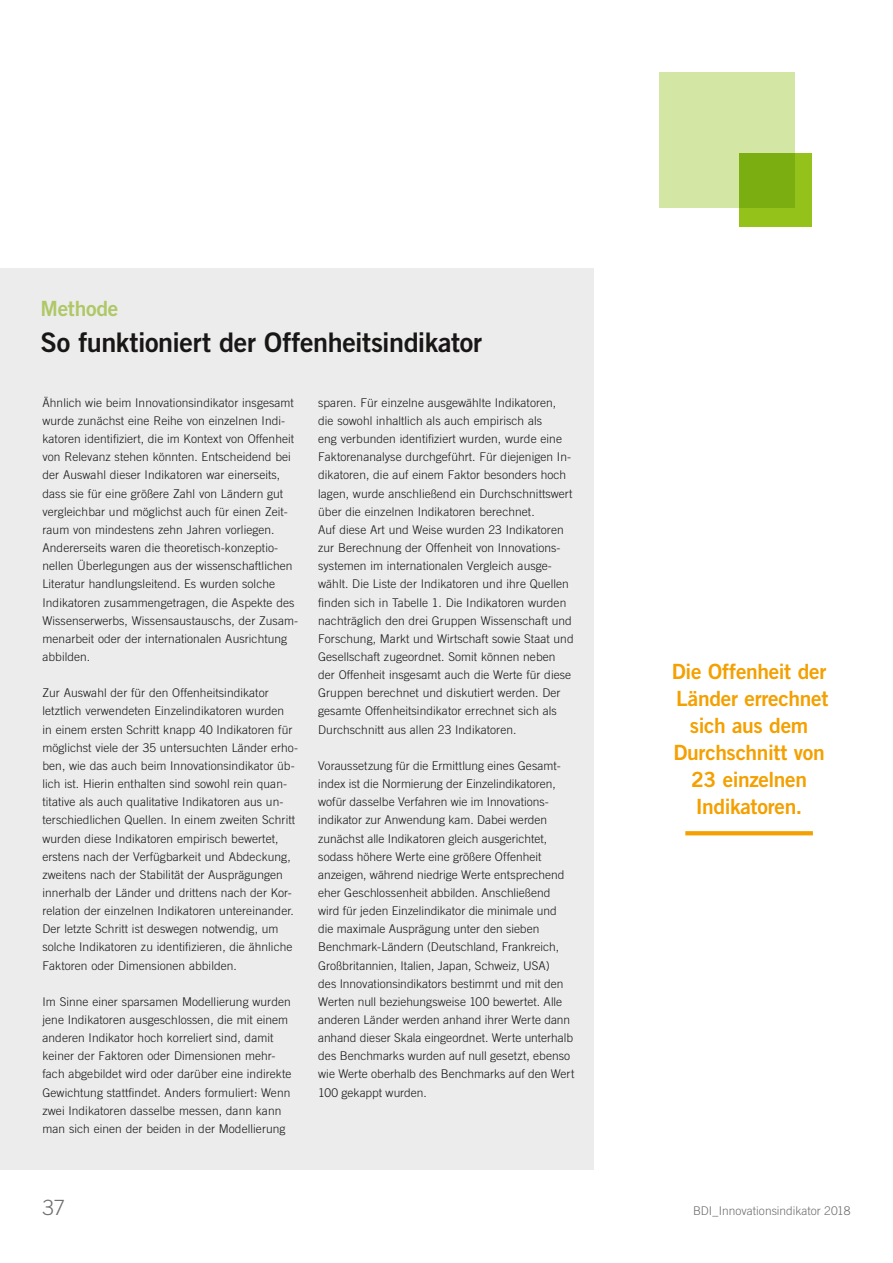
<style>
.page{position:relative;width:893px;height:1263px;background:#fff}
.page>*{position:absolute;margin:0;border:0;box-sizing:border-box;transform-origin:0 0}
.Headline_Exkurs_18_p{font:27px "Trade Gothic LT Std Bd 2";letter-spacing:-.015em;color:#181716}
.Zitattext_14_pt{font:21px/27px "Trade Gothic LT Std Bd 2";letter-spacing:-.015em;color:#f4a000;text-align:center}
.Dachzeile__Exkurs{font:21px "Trade Gothic LT Std Bd 2";letter-spacing:-.01em;color:#afc866}
.Subline_14pt{font:300 21px "Trade Gothic LT Std";color:#6e6e6e}
.Body{font:300 12px/18.1px "Trade Gothic LT Std";letter-spacing:.005em;color:#181716}
.Fließtext_8pt{font:300 12px/18.1px "Trade Gothic LT Std";color:#181716}
.t1{font:300 12px "Trade Gothic LT Std";color:#6e6e6e}
</style>
<div class="page">
<div style="left:0;top:268px;width:594px;height:901px;background:#ececec"></div>
<svg style="left:685px;top:831px;width:128px;height:4px"></svg>
<div style="left:659px;top:72px;width:136px;height:136px;background:#d4e6a4"></div>
<svg style="left:739px;top:153px;width:73px;height:73px;background:#85b614"></svg>
<p class="Dachzeile__Exkurs" style="left:41px;top:296px;width:79px">Methode</p>
<p class="Headline_Exkurs_18_p" style="left:41px;top:326px;width:443px">So funktioniert der Offenheitsindikator</p>
<p class="Body" style="left:42px;top:393px;width:257px">Ähnlich wie beim Innovationsindikator insgesamt wurde zunächst eine Reihe von einzelnen Indi&shy;katoren identifiziert, die im Kontext von Offenheit von Relevanz stehen könnten. Entscheidend bei der Auswahl dieser Indikatoren war einerseits, dass sie für eine größere Zahl von Ländern gut vergleichbar und möglichst auch für einen Zeit&shy;raum von mindestens zehn Jahren vorliegen.<br>Andererseits waren die theoretisch-konzeptio&shy;nellen Überlegungen aus der wissenschaftlichen Literatur handlungsleitend. Es wurden solche Indikatoren zusammengetragen, die Aspekte des Wissenserwerbs, Wissensaustauschs, der Zusam&shy;menarbeit oder der internationalen Ausrichtung abbilden.</p>
<p class="Body" style="left:42px;top:684px;width:257px">Zur Auswahl der für den Offenheitsindikator letztlich verwendeten Einzelindikatoren wurden<br>in einem ersten Schritt knapp 40 Indikatoren für möglichst viele der 35 untersuchten Länder erho&shy;ben, wie das auch beim Innovationsindikator üb&shy;lich ist. Hierin enthalten sind sowohl rein quan&shy;titative als auch qualitative Indikatoren aus un&shy;terschiedlichen Quellen. In einem zweiten Schritt wurden diese Indikatoren empirisch bewertet, erstens nach der Verfügbarkeit und Abdeckung, zweitens nach der Stabilität der Ausprägungen innerhalb der Länder und drittens nach der Kor&shy;relation der einzelnen Indikatoren untereinander.<br>Der letzte Schritt ist deswegen notwendig, um solche Indikatoren zu identifizieren, die ähnliche Faktoren oder Dimensionen abbilden.</p>
<p class="Body" style="left:42px;top:992px;width:250px">Im Sinne einer sparsamen Modellierung wurden jene Indikatoren ausgeschlossen, die mit einem anderen Indikator hoch korreliert sind, damit keiner der Faktoren oder Dimensionen mehr&shy;fach abgebildet wird oder darüber eine indirekte Gewichtung stattfindet. Anders formuliert: Wenn zwei Indikatoren dasselbe messen, dann kann man sich einen der beiden in der Modellierung</p>
<p class="Body" style="left:318px;top:393px;width:256px">sparen. Für einzelne ausgewählte Indikatoren, die sowohl inhaltlich als auch empirisch als<br>eng verbunden identifiziert wurden, wurde eine Faktorenanalyse durchgeführt. Für diejenigen In&shy;dikatoren, die auf einem Faktor besonders hoch lagen, wurde anschließend ein Durchschnittswert über die einzelnen Indikatoren berechnet.</p>
<p class="Body" style="left:318px;top:520px;width:257px">Auf diese Art und Weise wurden 23 Indikatoren zur Berechnung der Offenheit von Innovations&shy;systemen im internationalen Vergleich ausge&shy;wählt. Die Liste der Indikatoren und ihre Quellen finden sich in Tabelle 1. Die Indikatoren wurden nachträglich den drei Gruppen Wissenschaft und Forschung, Markt und Wirtschaft sowie Staat und Gesellschaft zugeordnet. Somit können neben der Offenheit insgesamt auch die Werte für diese Gruppen berechnet und diskutiert werden. Der gesamte Offenheitsindikator errechnet sich als Durchschnitt aus allen 23 Indikatoren.</p>
<p class="Fließtext_8pt" style="left:318px;top:756px;width:258px">Voraussetzung für die Ermittlung eines Gesamt&shy;index ist die Normierung der Einzelindikatoren, wofür dasselbe Verfahren wie im Innovations&shy;indikator zur Anwendung kam. Dabei werden zunächst alle Indikatoren gleich ausgerichtet, sodass höhere Werte eine größere Offenheit anzeigen, während niedrige Werte entsprechend eher Geschlossenheit abbilden. Anschließend wird für jeden Einzelindikator die minimale und die maximale Ausprägung unter den sieben Benchmark-Ländern (Deutschland, Frankreich, Großbritannien, Italien, Japan, Schweiz, USA)<br>des Innovationsindikators bestimmt und mit den Werten null beziehungsweise 100 bewertet. Alle anderen Länder werden anhand ihrer Werte dann anhand dieser Skala eingeordnet. Werte unterhalb des Benchmarks wurden auf null gesetzt, ebenso wie Werte oberhalb des Benchmarks auf den Wert 100 gekappt wurden.</p>
<p class="Zitattext_14_pt" style="left:672px;top:658px;width:158px">Die Offenheit der<br>Länder errechnet sich aus dem<br>Durchschnitt von<br>23 einzelnen<br>Indikatoren.</p>
<p class="Subline_14pt" style="left:43px;top:1194px;width:24px">37</p>
<p class="t1" style="left:693px;top:1203px;width:159px">BDI_Innovationsindikator 2018</p>
</div>
